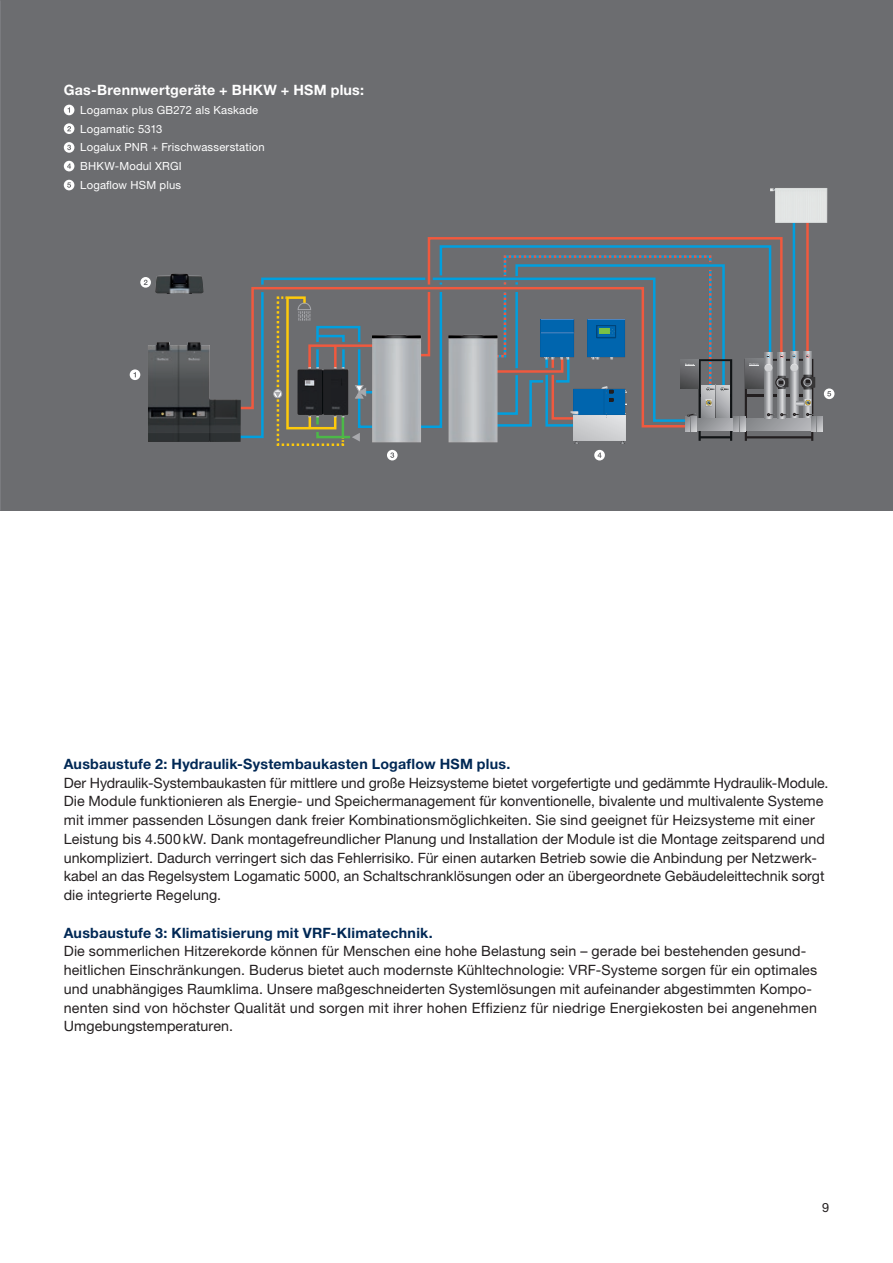
<style>
.page{position:relative;width:893px;height:1263px;background:#fff}
.page>*{position:absolute;margin:0;border:0;box-sizing:border-box;transform-origin:0 0}
.t1{font:14.25px/18.8px "Helvetica Neue LT Pro";letter-spacing:.005em;color:#231f20}
.t2{font:700 14.25px "Helvetica Neue LT Pro";letter-spacing:.015em;color:#002855}
.t3{font:700 14.25px "Helvetica Neue LT Pro";letter-spacing:.015em;color:#fff}
.t4{font:12.75px "Helvetica Neue LT Pro";color:#231f20}
.t5{font:11.25px/18.8px "Helvetica Neue LT Pro";letter-spacing:.015em;color:#fff}
</style>
<div class="page">
<div style="left:0;top:0;width:893px;height:510px;background:#6c6d70"></div>
<svg style="left:427px;top:237px;width:356px;height:181px"></svg>
<svg style="left:241px;top:276px;width:238px;height:163px"></svg>
<hr style="left:793px;top:216px;width:2px;height:138px;background:#009fdf">
<hr style="left:806px;top:218px;width:3px;height:136px;background:#f0593e">
<div style="left:273px;top:389px;width:9px;height:9px;border:1px solid #a8a9ad;border-radius:50%"></div>
<img style="left:155px;top:274px;width:49px;height:20px">
<img style="left:770px;top:188px;width:57px;height:35px">
<svg style="left:275px;top:295px;width:108px;height:151px"></svg>
<img style="left:297px;top:367px;width:52px;height:50px">
<img style="left:372px;top:335px;width:49px;height:107px">
<img style="left:448px;top:335px;width:31px;height:107px">
<svg style="left:790px;top:352px;width:8px;height:3px"></svg>
<svg style="left:803px;top:352px;width:9px;height:3px"></svg>
<svg style="left:817px;top:416px;width:5px;height:16px"></svg>
<svg style="left:764px;top:352px;width:8px;height:3px"></svg>
<svg style="left:777px;top:352px;width:9px;height:3px"></svg>
<div style="left:696px;top:418px;width:38px;height:12px;background:#b1b2b5"></div>
<svg style="left:734px;top:416px;width:5px;height:16px"></svg>
<svg style="left:739px;top:355px;width:78px;height:86px"></svg>
<svg style="left:479px;top:254px;width:253px;height:190px"></svg>
<img style="left:148px;top:342px;width:93px;height:100px">
<div style="left:64px;top:123px;width:10px;height:11px;background:#fff;border-radius:50%"></div>
<svg style="left:67px;top:126px;width:4px;height:5px"></svg>
<div style="left:64px;top:142px;width:10px;height:11px;background:#fff;border-radius:50%"></div>
<svg style="left:67px;top:145px;width:4px;height:5px"></svg>
<div style="left:64px;top:161px;width:10px;height:10px;background:#fff;border-radius:50%"></div>
<svg style="left:67px;top:163px;width:4px;height:6px"></svg>
<svg style="left:64px;top:105px;width:10px;height:10px"></svg>
<div style="left:64px;top:180px;width:10px;height:10px;background:#fff;border-radius:50%"></div>
<svg style="left:67px;top:182px;width:4px;height:6px"></svg>
<svg style="left:140px;top:277px;width:11px;height:11px"></svg>
<svg style="left:144px;top:280px;width:4px;height:5px"></svg>
<div style="left:387px;top:450px;width:11px;height:10px;background:#fff;border-radius:50%"></div>
<svg style="left:390px;top:452px;width:4px;height:6px"></svg>
<div style="left:594px;top:450px;width:11px;height:10px;background:#fff;border-radius:50%"></div>
<svg style="left:598px;top:452px;width:3px;height:6px"></svg>
<svg style="left:130px;top:369px;width:10px;height:11px"></svg>
<div style="left:824px;top:388px;width:10px;height:11px;background:#fff;border-radius:50%"></div>
<svg style="left:827px;top:391px;width:4px;height:5px"></svg>
<p class="t3" style="left:64px;top:81px;width:302px">Gas-Brennwertgeräte + BHKW + HSM plus:</p>
<p class="t5" style="left:80px;top:100px;width:186px">Logamax plus GB272 als Kaskade<br>Logamatic 5313<br>Logalux PNR + Frischwasserstation<br>BHKW-Modul XRGI<br>Logaflow HSM plus</p>
<p class="t2" style="left:64px;top:755px;width:448px">Ausbaustufe 2: Hydraulik-Systembaukasten Logaflow HSM plus.</p>
<p class="t1" style="left:64px;top:773px;width:766px">Der Hydraulik-Systembaukasten für mittlere und große Heizsysteme bietet vorgefertigte und gedämmte Hydraulik-Module.<br>Die Module funktionieren als Energie- und Speichermanagement für konventionelle, bivalente und multivalente Systeme mit immer passenden Lösungen dank freier Kombinationsmöglichkeiten. Sie sind geeignet für Heizsysteme mit einer Leistung bis 4.500kW. Dank montagefreundlicher Planung und Installation der Module ist die Montage zeitsparend und unkompliziert. Dadurch verringert sich das Fehlerrisiko. Für einen autarken Betrieb sowie die Anbindung per Netzwerk&shy;kabel an das Regelsystem Logamatic 5000, an Schaltschranklösungen oder an übergeordnete Gebäudeleittechnik sorgt die integrierte Regelung.</p>
<p class="t2" style="left:64px;top:923px;width:370px">Ausbaustufe 3: Klimatisierung mit VRF-Klimatechnik.</p>
<p class="t1" style="left:64px;top:941px;width:755px">Die sommerlichen Hitzerekorde können für Menschen eine hohe Belastung sein – gerade bei bestehenden gesund&shy;heitlichen Einschränkungen. Buderus bietet auch modernste Kühltechnologie: VRF-Systeme sorgen für ein optimales und unabhängiges Raumklima. Unsere maßgeschneiderten Systemlösungen mit aufeinander abgestimmten Kompo&shy;nenten sind von höchster Qualität und sorgen mit ihrer hohen Effizienz für niedrige Energiekosten bei angenehmen Umgebungstemperaturen.</p>
<p class="t4" style="left:822px;top:1199px;width:9px">9</p>
</div>
